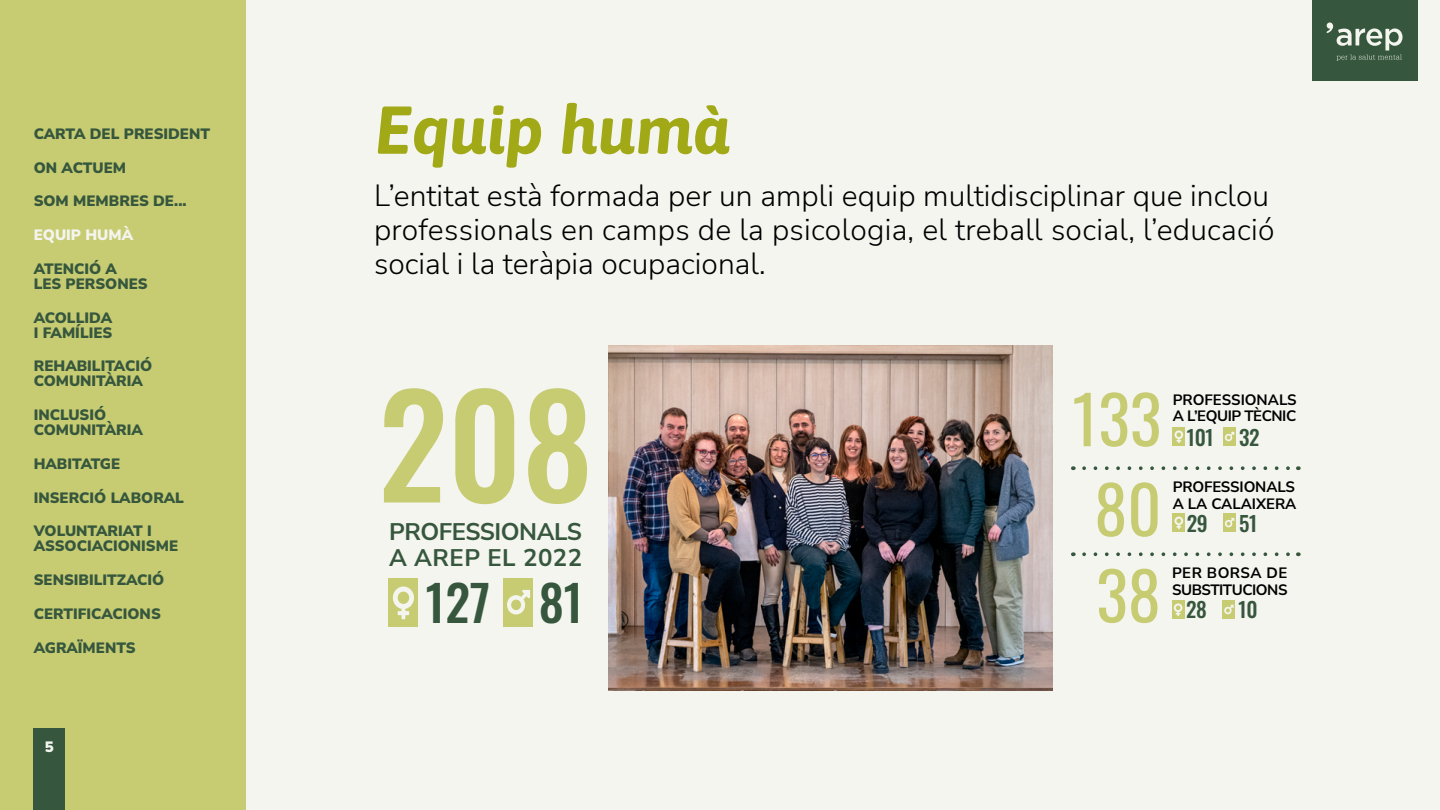
<style>
.page{position:relative;width:1440px;height:810px;background:#fff}
.page>*{position:absolute;margin:0;border:0;box-sizing:border-box;transform-origin:0 0}
.t1{font:500 139.5px "Oswald";color:#c7cc73}
.t2{font:italic 700 67.5px "Asap";color:#a1a916}
.t3{font:66px/90px "Oswald";color:#c7cc73;text-align:center}
.t4{font:500 49.5px "Oswald";color:#36573d}
.t5{font:300 30px/33.8px "Nunito Sans";color:#000}
.t6{font:700 24px/26.2px "Nunito Sans";letter-spacing:-.02em;color:#36573d}
.t7{font:500 21px "Oswald";letter-spacing:-.02em;color:#36573d}
.t8{font:900 15px/15px "Nunito Sans";color:#36573d}
.t9{font:700 15px/16.5px "Nunito Sans";letter-spacing:-.01em;color:#000}
.t10{font:700 15px/16.5px "Nunito Sans";letter-spacing:-.03em;color:#000}
.t11{font:900 15px "Nunito Sans";color:#f5f5f0}
</style>
<div class="page">
<div style="left:6px;top:0;width:1434px;height:810px;background:#f5f5f0"></div>
<div style="left:1173px;top:427px;width:12px;height:19px;background:#c7cc73"></div>
<svg style="left:1175px;top:430px;width:8px;height:13px"></svg>
<div style="left:1173px;top:513px;width:12px;height:19px;background:#c7cc73"></div>
<svg style="left:1175px;top:517px;width:8px;height:12px"></svg>
<div style="left:1172px;top:600px;width:12px;height:19px;background:#c7cc73"></div>
<svg style="left:1174px;top:603px;width:8px;height:13px"></svg>
<div style="left:389px;top:578px;width:29px;height:49px;background:#c7cc73"></div>
<svg style="left:393px;top:586px;width:21px;height:33px"></svg>
<div style="left:1223px;top:427px;width:13px;height:19px;background:#c7cc73"></div>
<svg style="left:1225px;top:432px;width:9px;height:9px"></svg>
<div style="left:1223px;top:513px;width:13px;height:19px;background:#c7cc73"></div>
<svg style="left:1225px;top:518px;width:9px;height:9px"></svg>
<div style="left:1223px;top:600px;width:12px;height:19px;background:#c7cc73"></div>
<svg style="left:1224px;top:605px;width:10px;height:9px"></svg>
<div style="left:503px;top:578px;width:30px;height:49px;background:#c7cc73"></div>
<svg style="left:507px;top:590px;width:23px;height:25px"></svg>
<svg style="left:1084px;top:466px;width:206px;height:4px"></svg>
<svg style="left:1084px;top:552px;width:206px;height:4px"></svg>
<img style="left:608px;top:345px;width:445px;height:345px">
<div style="left:1312px;top:0;width:106px;height:81px;background:#36573d"></div>
<svg style="left:1327px;top:22px;width:76px;height:39px"></svg>
<div style="left:0;top:0;width:246px;height:810px;background:#c7cc73"></div>
<div style="left:34px;top:729px;width:31px;height:81px;background:#36573d"></div>
<p class="t8" style="left:34px;top:125px;width:178px">CARTA DEL PRESIDENT</p>
<p class="t8" style="left:34px;top:159px;width:94px">ON ACTUEM</p>
<p class="t8" style="left:34px;top:193px;width:154px">SOM MEMBRES DE...</p>
<p class="t11" style="left:34px;top:224px;width:101px">EQUIP HUMÀ</p>
<p class="t8" style="left:34px;top:260px;width:115px">ATENCIÓ A<br>LES PERSONES</p>
<p class="t8" style="left:34px;top:309px;width:80px">ACOLLIDA<br>I FAMÍLIES</p>
<p class="t8" style="left:34px;top:358px;width:120px">REHABILITACIÓ<br>COMUNITÀRIA</p>
<p class="t8" style="left:34px;top:407px;width:111px">INCLUSIÓ<br>COMUNITÀRIA</p>
<p class="t8" style="left:34px;top:455px;width:88px">HABITATGE</p>
<p class="t8" style="left:34px;top:489px;width:152px">INSERCIÓ LABORAL</p>
<p class="t8" style="left:34px;top:523px;width:146px">VOLUNTARIAT I<br>ASSOCIACIONISME</p>
<p class="t8" style="left:34px;top:572px;width:132px">SENSIBILITZACIÓ</p>
<p class="t8" style="left:34px;top:605px;width:129px">CERTIFICACIONS</p>
<p class="t8" style="left:34px;top:639px;width:103px">AGRAÏMENTS</p>
<p class="t11" style="left:45px;top:736px;width:10px">5</p>
<h2 class="t2" style="left:375px;top:83px;width:357px">Equip humà</h2>
<h3 class="t5" style="left:374px;top:178px;width:902px">L’entitat està formada per un ampli equip multidisciplinar que inclou professionals en camps de la psicologia, el treball social, l’educació social i la teràpia ocupacional.</h3>
<h1 class="t1" style="left:378px;top:322px;width:216px">208</h1>
<h3 class="t3" style="left:1072px;top:368px;width:91px">133<br>80</h3>
<h3 class="t6" style="left:389px;top:518px;width:195px">PROFESSIONALS<br>A AREP EL 2022</h3>
<h3 class="t4" style="left:426px;top:558px;width:159px">127 81</h3>
<h3 class="t3" style="left:1096px;top:544px;width:66px">38</h3>
<p class="t9" style="left:1173px;top:391px;width:125px">PROFESSIONALS<br>A L’EQUIP TÈCNIC</p>
<h3 class="t7" style="left:1187px;top:418px;width:28px">101</h3>
<h3 class="t7" style="left:1239px;top:418px;width:22px">32</h3>
<p class="t9" style="left:1173px;top:478px;width:125px">PROFESSIONALS<br>A LA CALAIXERA</p>
<h3 class="t7" style="left:1187px;top:505px;width:22px">29</h3>
<h3 class="t7" style="left:1239px;top:505px;width:20px">51</h3>
<p class="t10" style="left:1172px;top:564px;width:117px">PER BORSA DE<br>SUBSTITUCIONS</p>
<h3 class="t7" style="left:1186px;top:591px;width:22px">28</h3>
<h3 class="t7" style="left:1239px;top:591px;width:21px">10</h3>
</div>
